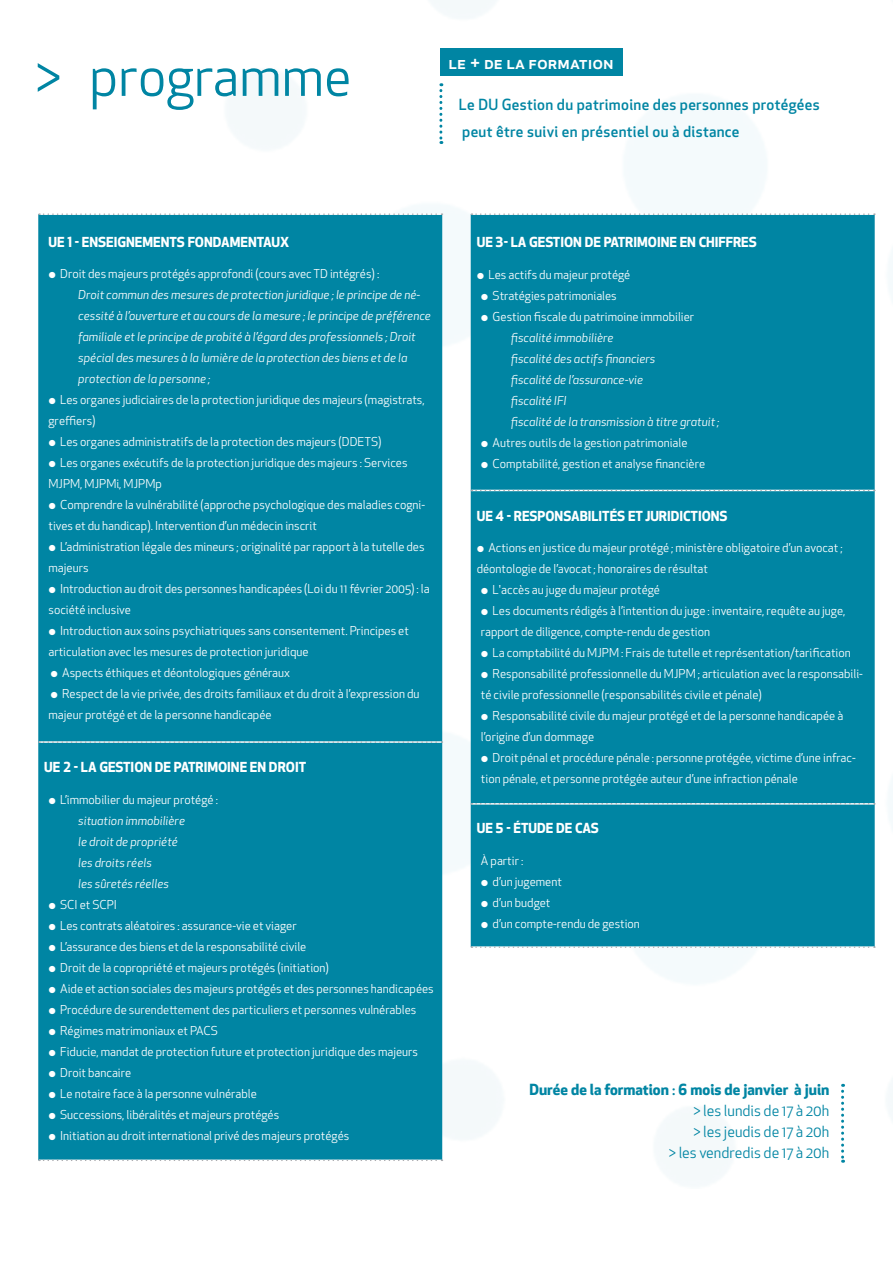
<style>
.page{position:relative;width:893px;height:1263px;background:#fff}
.page>*{position:absolute;margin:0;border:0;box-sizing:border-box;transform-origin:0 0}
.t1{font:54px "Apex New";color:#0085a3}
.t2{font:500 18px "Apex New";color:#fff}
.t3{font:15px/21px "Apex New";color:#0085a3;text-align:right}
.t4{font:500 15px/27px "Apex New";letter-spacing:.02em;color:#0085a3}
.t5{font:700 13.5px "Apex New";color:#fff}
.t6{font:12px/21px "Apex New";color:#fff}
.t7{font:italic 12px/21px "Apex New";color:#fff}
.s1{font-weight:700}
.s2{font-weight:500}
</style>
<div class="page">
<img style="left:229px;top:0;width:664px;height:1185px">
<div style="left:38px;top:214px;width:404px;height:946px;background:#0085a3"></div>
<svg style="left:39px;top:213px;width:403px;height:2px"></svg>
<svg style="left:39px;top:741px;width:403px;height:2px"></svg>
<svg style="left:39px;top:1159px;width:403px;height:2px"></svg>
<svg style="left:841px;top:1084px;width:3px;height:79px"></svg>
<div style="left:471px;top:215px;width:404px;height:731px;background:#0085a3"></div>
<svg style="left:471px;top:213px;width:404px;height:2px"></svg>
<svg style="left:471px;top:490px;width:404px;height:1px"></svg>
<svg style="left:471px;top:803px;width:404px;height:2px"></svg>
<svg style="left:471px;top:946px;width:404px;height:2px"></svg>
<svg style="left:439px;top:83px;width:3px;height:61px"></svg>
<div style="left:440px;top:48px;width:182px;height:27px;background:#0085a3"></div>
<h1 class="t1" style="left:35px;top:42px;width:318px">&gt; programme</h1>
<h2 class="t2" style="left:448px;top:50px;width:167px">le + de la formation</h2>
<p class="t4" style="left:459px;top:90px;width:362px">Le DU Gestion du patrimoine des personnes protégées peut être suivi en présentiel ou à distance</p>
<p class="t5" style="left:49px;top:232px;width:242px">UE 1 - ENSEIGNEMENTS FONDAMENTAUX</p>
<p class="t6" style="left:49px;top:264px;width:332px">○ Droit des majeurs protégés approfondi (cours avec TD intégrés) :</p>
<p class="t7" style="left:78px;top:285px;width:354px">Droit commun des mesures de protection juridique ; le principe de né&shy;cessité à l’ouverture et au cours de la mesure ; le principe de préférence familiale et le principe de probité à l’égard des professionnels ; Droit spécial des mesures à la lumière de la protection des biens et de la protection de la personne ;</p>
<p class="t6" style="left:49px;top:390px;width:378px">○ Les organes judiciaires de la protection juridique des majeurs (magistrats, greffiers)</p>
<p class="t6" style="left:49px;top:432px;width:335px">○ Les organes administratifs de la protection des majeurs (DDETS)</p>
<p class="t6" style="left:49px;top:453px;width:360px">○ Les organes exécutifs de la protection juridique des majeurs : Services<br>MJPM, MJPMi, MJPMp</p>
<p class="t6" style="left:49px;top:495px;width:378px">○ Comprendre la vulnérabilité (approche psychologique des maladies cogni&shy;tives et du handicap). Intervention d’un médecin inscrit</p>
<p class="t6" style="left:49px;top:537px;width:378px">○ L’administration légale des mineurs ; originalité par rapport à la tutelle des majeurs</p>
<p class="t6" style="left:49px;top:579px;width:383px">○ Introduction au droit des personnes handicapées (Loi du 11 février 2005) : la société inclusive</p>
<p class="t6" style="left:49px;top:621px;width:362px">○ Introduction aux soins psychiatriques sans consentement. Principes et articulation avec les mesures de protection juridique</p>
<p class="t6" style="left:51px;top:663px;width:241px">○ Aspects éthiques et déontologiques généraux</p>
<p class="t6" style="left:49px;top:684px;width:373px">○ Respect de la vie privée, des droits familiaux et du droit à l’expression du majeur protégé et de la personne handicapée</p>
<p class="t5" style="left:44px;top:758px;width:263px">UE 2 - LA GESTION DE PATRIMOINE EN DROIT</p>
<p class="t6" style="left:49px;top:789px;width:171px">○ L’immobilier du majeur protégé :</p>
<p class="t7" style="left:78px;top:810px;width:108px">situation immobilière le droit de propriété les droits réels<br>les sûretés réelles</p>
<p class="t6" style="left:49px;top:894px;width:70px">○ SCI et SCPI</p>
<p class="t6" style="left:49px;top:915px;width:250px">○ Les contrats aléatoires : assurance-vie et viager</p>
<p class="t6" style="left:49px;top:936px;width:259px">○ L’assurance des biens et de la responsabilité civile</p>
<p class="t6" style="left:49px;top:957px;width:282px">○ Droit de la copropriété et majeurs protégés (initiation)</p>
<p class="t6" style="left:49px;top:978px;width:387px">○ Aide et action sociales des majeurs protégés et des personnes handicapées</p>
<p class="t6" style="left:49px;top:999px;width:369px">○ Procédure de surendettement des particuliers et personnes vulnérables</p>
<p class="t6" style="left:49px;top:1020px;width:171px">○ Régimes matrimoniaux et PACS</p>
<p class="t6" style="left:49px;top:1041px;width:371px">○ Fiducie, mandat de protection future et protection juridique des majeurs</p>
<p class="t6" style="left:49px;top:1062px;width:84px">○ Droit bancaire</p>
<p class="t6" style="left:49px;top:1083px;width:210px">○ Le notaire face à la personne vulnérable</p>
<p class="t6" style="left:49px;top:1104px;width:232px">○ Successions, libéralités et majeurs protégés</p>
<p class="t6" style="left:49px;top:1125px;width:302px">○ Initiation au droit international privé des majeurs protégés</p>
<p class="t5" style="left:477px;top:232px;width:282px">UE 3- LA GESTION DE PATRIMOINE EN CHIFFRES</p>
<p class="t6" style="left:477px;top:264px;width:155px">○ Les actifs du majeur protégé</p>
<p class="t6" style="left:481px;top:285px;width:137px">○ Stratégies patrimoniales</p>
<p class="t6" style="left:481px;top:306px;width:215px">○ Gestion fiscale du patrimoine immobilier</p>
<p class="t7" style="left:511px;top:327px;width:210px">fiscalité immobilière<br>fiscalité des actifs financiers<br>fiscalité de l’assurance-vie<br>fiscalité IFI<br>fiscalité de la transmission à titre gratuit ;</p>
<p class="t6" style="left:481px;top:432px;width:208px">○ Autres outils de la gestion patrimoniale</p>
<p class="t6" style="left:481px;top:453px;width:226px">○ Comptabilité, gestion et analyse financière</p>
<p class="t5" style="left:477px;top:506px;width:252px">UE 4 - RESPONSABILITÉS ET JURIDICTIONS</p>
<p class="t6" style="left:477px;top:538px;width:367px">○ Actions en justice du majeur protégé ; ministère obligatoire d’un avocat ; déontologie de l’avocat ; honoraires de résultat</p>
<p class="t6" style="left:481px;top:580px;width:181px">○ L'accès au juge du majeur protégé</p>
<p class="t6" style="left:481px;top:601px;width:366px">○ Les documents rédigés à l’intention du juge : inventaire, requête au juge, rapport de diligence, compte-rendu de gestion</p>
<p class="t6" style="left:481px;top:643px;width:371px">○ La comptabilité du MJPM : Frais de tutelle et représentation/tarification</p>
<p class="t6" style="left:481px;top:664px;width:383px">○ Responsabilité professionnelle du MJPM ; articulation avec la responsabili&shy;té civile professionnelle (responsabilités civile et pénale)</p>
<p class="t6" style="left:481px;top:706px;width:364px">○ Responsabilité civile du majeur protégé et de la personne handicapée à l’origine d’un dommage</p>
<p class="t6" style="left:481px;top:748px;width:376px">○ Droit pénal et procédure pénale : personne protégée, victime d’une infrac&shy;tion pénale, et personne protégée auteur d’une infraction pénale</p>
<p class="t5" style="left:477px;top:818px;width:124px">UE 5 - ÉTUDE DE CAS</p>
<p class="t6" style="left:481px;top:850px;width:44px">À partir :</p>
<p class="t6" style="left:481px;top:871px;width:82px">○ d’un jugement</p>
<p class="t6" style="left:481px;top:892px;width:71px">○ d’un budget</p>
<p class="t6" style="left:481px;top:913px;width:160px">○ d’un compte-rendu de gestion</p>
<p class="t3" style="left:529px;top:1079px;width:302px"><span class="s1">Durée de la formation</span> <span class="s2">:</span> <span class="s1">6 mois de janvier à juin </span>&gt; les lundis de 17 à 20h<br>&gt; les jeudis de 17 à 20h<br>&gt; les vendredis de 17 à 20h</p>
</div>
